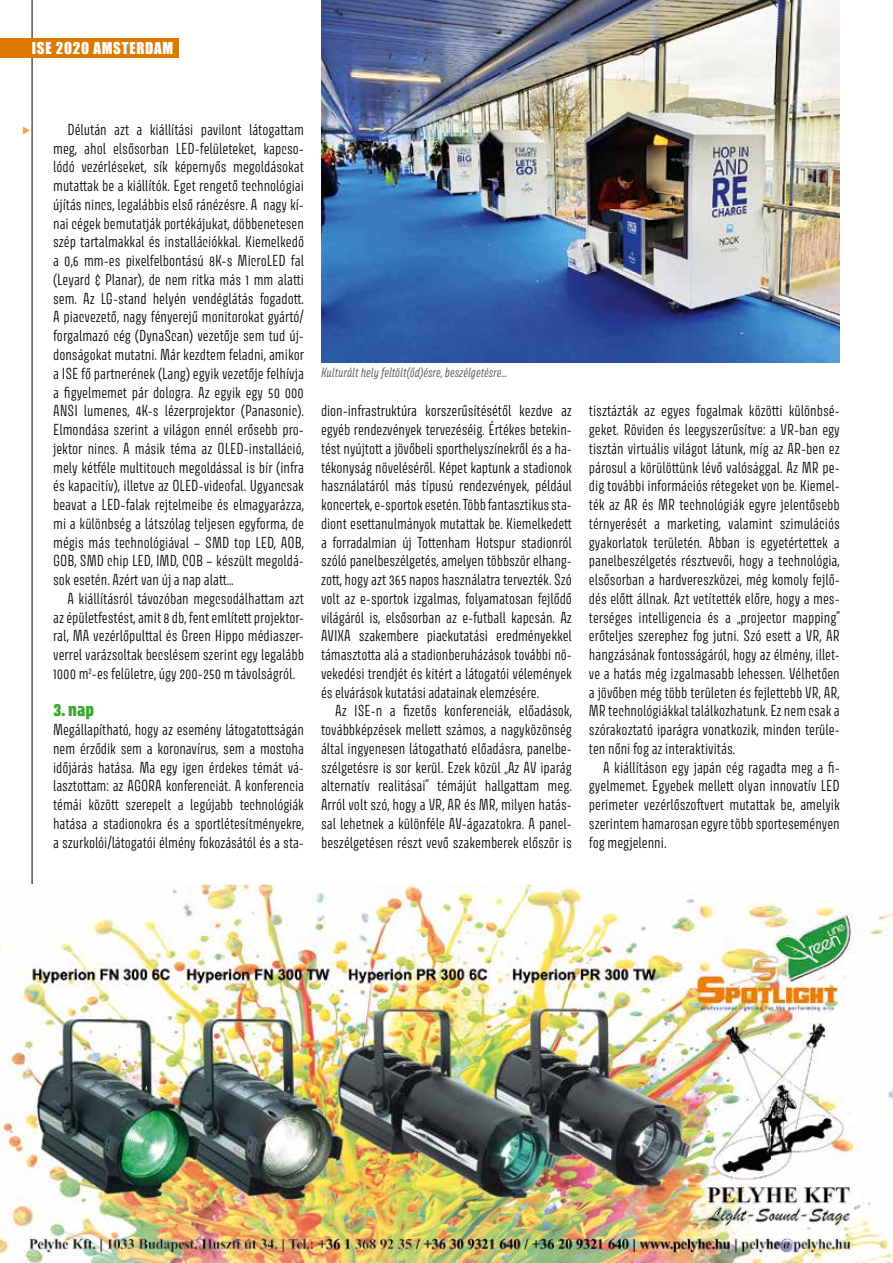
<style>
.page{position:relative;width:893px;height:1263px;background:#fff}
.page>*{position:absolute;margin:0;border:0;box-sizing:border-box;transform-origin:0 0}
.t1{font:18px "Avory I Latn Bl";color:#3fa535}
.t2{font:15px "Impact";letter-spacing:.05em;color:#fff}
.t3{font:300 14.25px/18.8px "Avory I Latn";color:#000;text-align:justify}
.t4{font:italic 300 12px "Avory I Latn";color:#4a4a49}
</style>
<div class="page">
<hr style="left:32px;top:0;width:1px;height:1263px;background:#000">
<div style="left:0;top:38px;width:179px;height:19px;background:#de7900"></div>
<img style="left:0;top:885px;width:892px;height:378px">
<img style="left:321px;top:0;width:519px;height:362px">
<p class="t2" style="left:32px;top:36px;width:143px">ISE 2020 AMSTERDAM</p>
<p class="t3" style="left:53px;top:120px;width:252px;text-indent:14px">Délután azt a kiállítási pavilont látogattam meg, ahol elsősorban LED-felületeket, kapcso&shy;lódó vezérléseket, sík képernyős megoldásokat mutattak be a kiállítók. Eget rengető technológiai újítás nincs, legalábbis első ránézésre. A nagy kí&shy;nai cégek bemutatják portékájukat, döbbenetesen szép tartalmakkal és installációkkal. Kiemelkedő a 0,6 mm-es pixelfelbontású 8K-s MicroLED fal (Leyard &amp; Planar), de nem ritka más 1 mm alatti sem. Az LG-stand helyén vendéglátás fogadott.<br>A piacvezető, nagy fényerejű monitorokat gyártó/ forgalmazó cég (DynaScan) vezetője sem tud új&shy;donságokat mutatni. Már kezdtem feladni, amikor a ISE fő partnerének (Lang) egyik vezetője felhívja a figyelmemet pár dologra. Az egyik egy 50 000<br>ANSI lumenes, 4K-s lézerprojektor (Panasonic).<br>Elmondása szerint a világon ennél erősebb pro&shy;jektor nincs. A másik téma az OLED-installáció, mely kétféle multitouch megoldással is bír (infra és kapacitív), illetve az OLED-videofal. Ugyancsak beavat a LED-falak rejtelmeibe és elmagyarázza, mi a különbség a látszólag teljesen egyforma, de mégis más technológiával – SMD top LED, AOB, GOB, SMD chip LED, IMD, COB – készült megoldá&shy;sok esetén. Azért van új a nap alatt…</p>
<p class="t3" style="left:53px;top:589px;width:252px;text-indent:14px">A kiállításról távozóban megcsodálhattam azt az épületfestést, amit 8 db, fent említett projektor&shy;ral, MA vezérlőpulttal és Green Hippo médiaszer&shy;verrel varázsoltak becslésem szerint egy legalább 1000 m<sup>2</sup>-es felületre, úgy 200-250 m távolságról.</p>
<p class="t1" style="left:53px;top:697px;width:43px">3. nap</p>
<p class="t3" style="left:53px;top:720px;width:252px">Megállapítható, hogy az esemény látogatottságán nem érződik sem a koronavírus, sem a mostoha időjárás hatása. Ma egy igen érdekes témát vá&shy;lasztottam: az AGORA konferenciát. A konferencia témái között szerepelt a legújabb technológiák hatása a stadionokra és a sportlétesítményekre, a szurkolói/látogatói élmény fokozásától és a sta-</p>
<p class="t4" style="left:321px;top:365px;width:188px">Kulturált hely feltölt(őd)ésre, beszélgetésre...</p>
<p class="t3" style="left:321px;top:401px;width:252px">dion-infrastruktúra korszerűsítésétől kezdve az egyéb rendezvények tervezéséig. Értékes betekin&shy;tést nyújtott a jövőbeli sporthelyszínekről és a ha&shy;tékonyság növeléséről. Képet kaptunk a stadionok használatáról más típusú rendezvények, például koncertek, e-sportok esetén. Több fantasztikus sta&shy;diont esettanulmányok mutattak be. Kiemelkedett a forradalmian új Tottenham Hotspur stadionról szóló panelbeszélgetés, amelyen többször elhang&shy;zott, hogy azt 365 napos használatra tervezték. Szó volt az e-sportok izgalmas, folyamatosan fejlődő világáról is, elsősorban az e-futball kapcsán. Az AVIXA szakembere piackutatási eredményekkel támasztotta alá a stadionberuházások további nö&shy;vekedési trendjét és kitért a látogatói vélemények és elvárások kutatási adatainak elemzésére.</p>
<p class="t3" style="left:321px;top:701px;width:252px;text-indent:14px">Az ISE-n a fizetős konferenciák, előadások, továbbképzések mellett számos, a nagyközönség által ingyenesen látogatható előadásra, panelbe&shy;szélgetésre is sor kerül. Ezek közül „Az AV iparág alternatív realitásai” témájút hallgattam meg.<br>Arról volt szó, hogy a VR, AR és MR, milyen hatás&shy;sal lehetnek a különféle AV-ágazatokra. A panel&shy;beszélgetésen részt vevő szakemberek először is</p>
<p class="t3" style="left:589px;top:401px;width:252px">tisztázták az egyes fogalmak közötti különbsé&shy;geket. Röviden és leegyszerűsítve: a VR-ban egy tisztán virtuális világot látunk, míg az AR-ben ez párosul a körülöttünk lévő valósággal. Az MR pe&shy;dig további információs rétegeket von be. Kiemel&shy;ték az AR és MR technológiák egyre jelentősebb térnyerését a marketing, valamint szimulációs gyakorlatok területén. Abban is egyetértettek a panelbeszélgetés résztvevői, hogy a technológia, elsősorban a hardvereszközei, még komoly fejlő&shy;dés előtt állnak. Azt vetítették előre, hogy a mes&shy;terséges intelligencia és a „projector mapping” erőteljes szerephez fog jutni. Szó esett a VR, AR hangzásának fontosságáról, hogy az élmény, illet&shy;ve a hatás még izgalmasabb lehessen. Vélhetően a jövőben még több területen és fejlettebb VR, AR, MR technológiákkal találkozhatunk. Ez nem csak a szórakoztató iparágra vonatkozik, minden terüle&shy;ten nőni fog az interaktivitás.</p>
<p class="t3" style="left:589px;top:758px;width:252px;text-indent:14px">A kiállításon egy japán cég ragadta meg a fi&shy;gyelmemet. Egyebek mellett olyan innovatív LED perimeter vezérlőszoftvert mutattak be, amelyik szerintem hamarosan egyre több sporteseményen fog megjelenni.</p>
</div>
